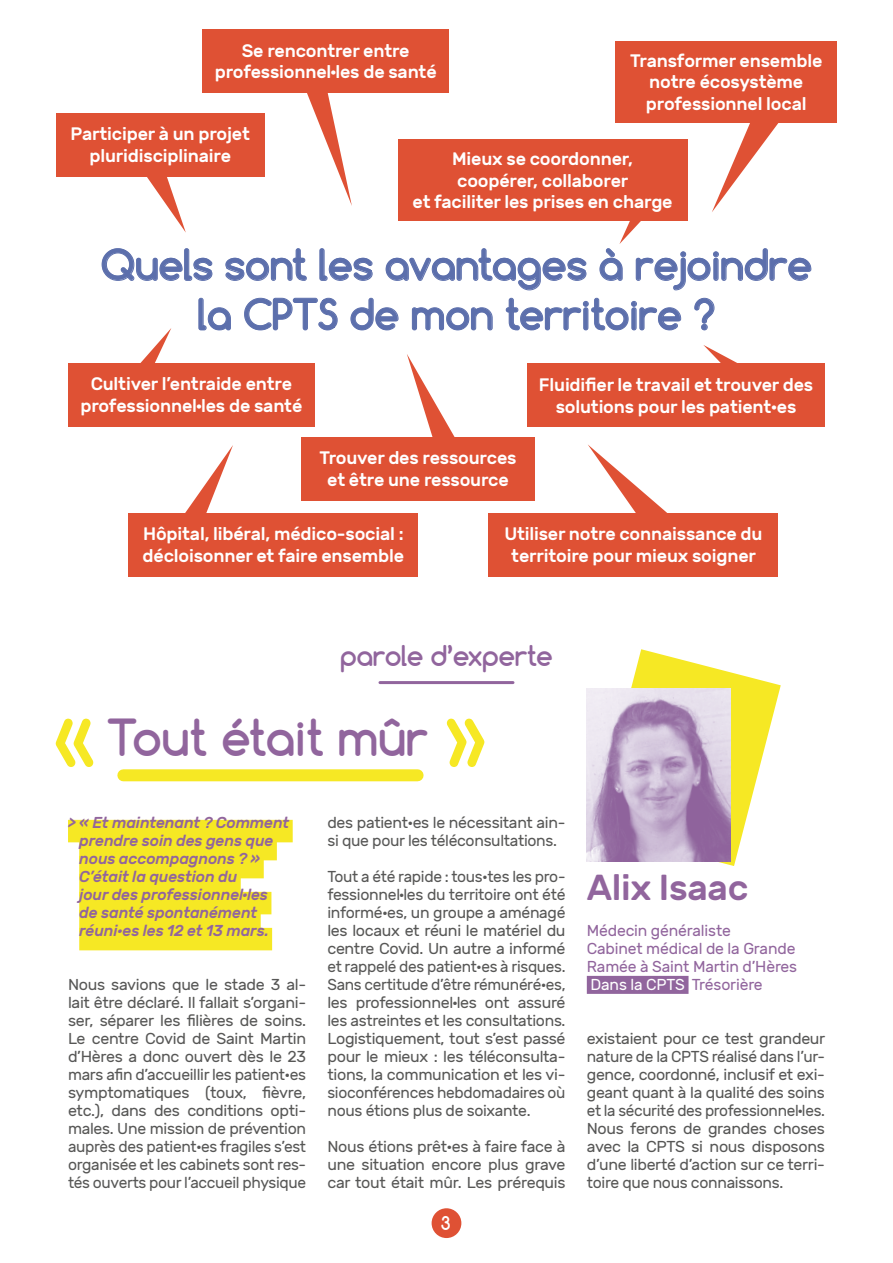
<style>
.page{position:relative;width:893px;height:1263px;background:#fff}
.page>*{position:absolute;margin:0;border:0;box-sizing:border-box;transform-origin:0 0}
.t1{font:700 48px "Comfortaa";letter-spacing:-.01em;color:#91659d}
.t2{font:700 40.5px/49.5px "Comfortaa";letter-spacing:-.01em;color:#5c6fac;text-align:center}
.t3{font:500 36px "Rubik";letter-spacing:-.01em;color:#91659d}
.t4{font:700 27px "Comfortaa";letter-spacing:-.02em;color:#91659d}
.t5{font:500 18px/21.6px "Rubik";letter-spacing:-.01em;color:#fff;text-align:center}
.t6{font:700 18px "Comfortaa";color:#fff}
.t7{font:15.75px/18px "Rubik";letter-spacing:-.02em;color:#575756;text-align:justify}
.t8{font:italic 500 15.75px/18px "Rubik";letter-spacing:-.01em;color:#91659d}
.t9{font:15.75px/18px "Rubik";letter-spacing:-.01em;color:#91659d}
.s1{color:#fff}
</style>
<div class="page">
<svg style="left:185px;top:445px;width:48px;height:68px"></svg>
<svg style="left:588px;top:444px;width:79px;height:69px"></svg>
<svg style="left:140px;top:328px;width:31px;height:35px"></svg>
<div style="left:68px;top:820px;width:225px;height:22px;background:#f6e824"></div>
<div style="left:79px;top:838px;width:198px;height:22px;background:#f6e824"></div>
<div style="left:79px;top:856px;width:185px;height:22px;background:#f6e824"></div>
<div style="left:79px;top:874px;width:162px;height:22px;background:#f6e824"></div>
<div style="left:79px;top:892px;width:192px;height:22px;background:#f6e824"></div>
<div style="left:79px;top:910px;width:182px;height:22px;background:#f6e824"></div>
<div style="left:79px;top:928px;width:193px;height:22px;background:#f6e824"></div>
<svg style="left:594px;top:649px;width:187px;height:217px"></svg>
<img style="left:587px;top:688px;width:144px;height:173px">
<hr style="left:380px;top:681px;width:133px;height:3px;background:#91659d">
<div style="left:123px;top:769px;width:295px;height:12px;background:#f6e824"></div>
<svg style="left:55px;top:718px;width:39px;height:49px"></svg>
<svg style="left:446px;top:718px;width:39px;height:49px"></svg>
<svg style="left:102px;top:248px;width:110px;height:33px"></svg>
<svg style="left:225px;top:248px;width:82px;height:33px"></svg>
<svg style="left:320px;top:248px;width:53px;height:33px"></svg>
<svg style="left:386px;top:248px;width:200px;height:42px"></svg>
<svg style="left:199px;top:298px;width:32px;height:32px"></svg>
<svg style="left:244px;top:298px;width:94px;height:32px"></svg>
<svg style="left:351px;top:298px;width:47px;height:32px"></svg>
<svg style="left:412px;top:307px;width:81px;height:23px"></svg>
<svg style="left:506px;top:298px;width:175px;height:32px"></svg>
<svg style="left:694px;top:298px;width:20px;height:32px"></svg>
<div style="left:202px;top:30px;width:247px;height:63px;background:#df5134"></div>
<div style="left:68px;top:363px;width:247px;height:63px;background:#df5134"></div>
<div style="left:301px;top:437px;width:234px;height:63px;background:#df5134"></div>
<div style="left:489px;top:513px;width:289px;height:63px;background:#df5134"></div>
<div style="left:527px;top:364px;width:298px;height:63px;background:#df5134"></div>
<div style="left:129px;top:513px;width:289px;height:63px;background:#df5134"></div>
<div style="left:56px;top:113px;width:208px;height:63px;background:#df5134"></div>
<div style="left:616px;top:41px;width:221px;height:82px;background:#df5134"></div>
<svg style="left:145px;top:176px;width:41px;height:57px"></svg>
<svg style="left:703px;top:345px;width:62px;height:19px"></svg>
<svg style="left:307px;top:93px;width:45px;height:113px"></svg>
<svg style="left:407px;top:354px;width:48px;height:83px"></svg>
<svg style="left:600px;top:110px;width:211px;height:180px"></svg>
<div style="left:398px;top:140px;width:289px;height:81px;background:#df5134"></div>
<div style="left:587px;top:976px;width:101px;height:18px;background:#91659d"></div>
<div style="left:432px;top:1208px;width:29px;height:30px;background:#df5134;border-radius:50%"></div>
<p class="t5" style="left:215px;top:40px;width:223px">Se rencontrer entre professionnel·les de santé</p>
<p class="t5" style="left:630px;top:50px;width:194px">Transformer ensemble notre écosystème professionnel local</p>
<p class="t5" style="left:413px;top:149px;width:262px">Mieux se coordonner, coopérer, collaborer<br>et faciliter les prises en charge</p>
<p class="t5" style="left:71px;top:124px;width:181px">Participer à un projet pluridisciplinaire</p>
<h2 class="t2" style="left:101px;top:240px;width:713px">Quels sont les avantages à rejoindre la CPTS de mon territoire ?</h2>
<p class="t5" style="left:80px;top:374px;width:223px">Cultiver l’entraide entre professionnel·les de santé</p>
<p class="t5" style="left:319px;top:448px;width:199px">Trouver des ressources et être une ressource</p>
<p class="t5" style="left:539px;top:374px;width:276px">Fluidifier le travail et trouver des solutions pour les patient·es</p>
<p class="t5" style="left:143px;top:523px;width:263px;text-align:left">Hôpital, libéral, médico-social : décloisonner et faire ensemble</p>
<p class="t5" style="left:504px;top:523px;width:260px">Utiliser notre connaissance du territoire pour mieux soigner</p>
<h3 class="t4" style="left:340px;top:638px;width:214px">parole d’experte</h3>
<h1 class="t1" style="left:106px;top:707px;width:324px">Tout était mûr</h1>
<p class="t8" style="left:79px;top:814px;width:212px;text-indent:-11px">&gt; « Et maintenant ? Comment prendre soin des gens que nous accompagnons ? »<br>C’était la question du<br>jour des professionnel·les de santé spontanément réuni·es les 12 et 13 mars.</p>
<p class="t7" style="left:68px;top:976px;width:240px">Nous savions que le stade 3 al&shy;lait être déclaré. Il fallait s’organi&shy;ser, séparer les filières de soins.<br>Le centre Covid de Saint Martin d’Hères a donc ouvert dès le 23 mars afin d’accueillir les patient·es symptomatiques (toux, fièvre, etc.), dans des conditions opti&shy;males. Une mission de prévention auprès des patient·es fragiles s’est organisée et les cabinets sont res&shy;tés ouverts pour l’accueil physique</p>
<p class="t7" style="left:327px;top:814px;width:240px">des patient·es le nécessitant ain&shy;si que pour les téléconsultations.</p>
<p class="t7" style="left:327px;top:868px;width:240px">Tout a été rapide : tous·tes les pro&shy;fessionnel·les du territoire ont été informé·es, un groupe a aménagé les locaux et réuni le matériel du centre Covid. Un autre a informé et rappelé des patient·es à risques.<br>Sans certitude d’être rémunéré·es, les professionnel·les ont assuré les astreintes et les consultations.<br>Logistiquement, tout s’est passé pour le mieux : les téléconsulta&shy;tions, la communication et les vi&shy;sioconférences hebdomadaires où nous étions plus de soixante.</p>
<p class="t7" style="left:327px;top:1138px;width:240px">Nous étions prêt·es à faire face à une situation encore plus grave car tout était mûr. Les prérequis</p>
<p class="t6" style="left:441px;top:1212px;width:11px">3</p>
<h3 class="t3" style="left:587px;top:867px;width:163px">Alix Isaac</h3>
<p class="t9" style="left:587px;top:922px;width:212px">Médecin généraliste<br>Cabinet médical de la Grande<br>Ramée à Saint Martin d’Hères<br><span class="s1">Dans la CPTS</span> Trésorière</p>
<p class="t7" style="left:587px;top:1030px;width:240px">existaient pour ce test grandeur nature de la CPTS réalisé dans l’ur&shy;gence, coordonné, inclusif et exi&shy;geant quant à la qualité des soins et la sécurité des professionnel·les.<br>Nous ferons de grandes choses avec la CPTS si nous disposons d’une liberté d’action sur ce terri&shy;toire que nous connaissons.</p>
</div>
